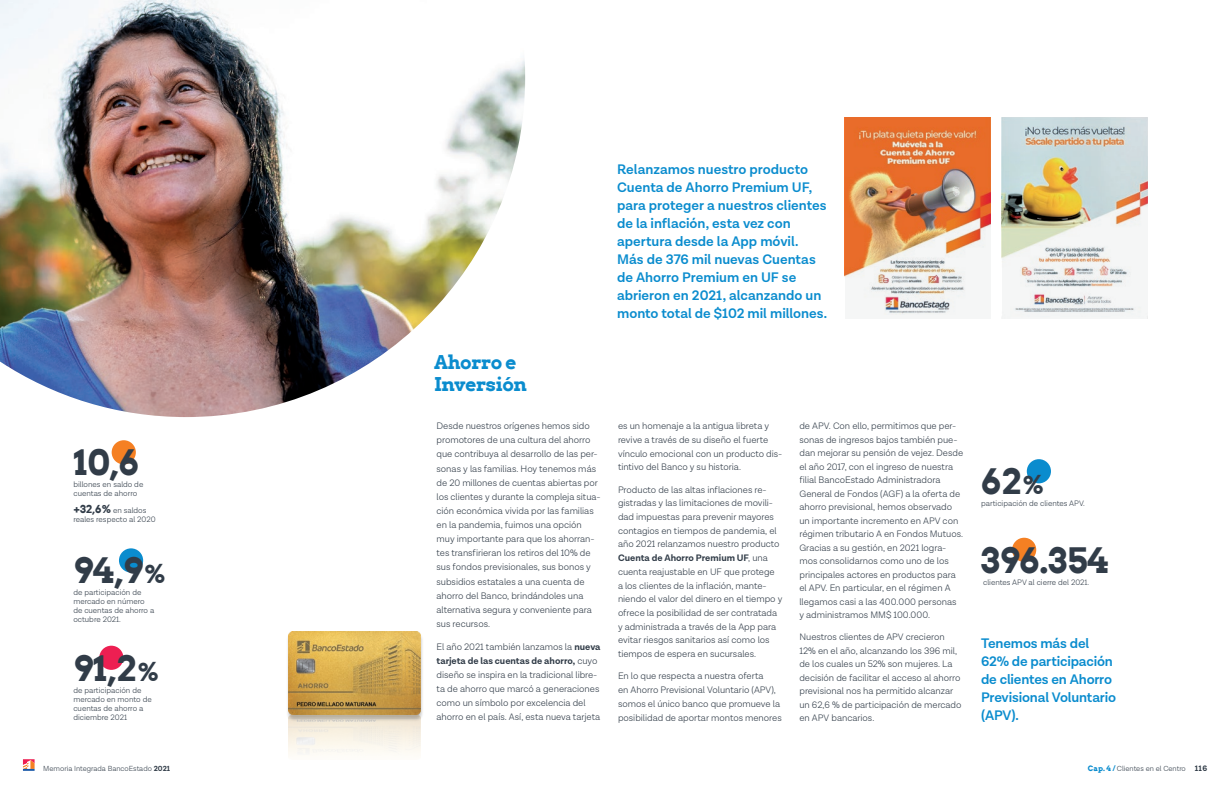
<style>
.page{position:relative;width:1219px;height:794px;background:#fff}
.page>*{position:absolute;margin:0;border:0;box-sizing:border-box;transform-origin:0 0}
.t1{font:700 35px "Arvo";color:#313c48}
.t2{font:700 19px/22px "Arvo";letter-spacing:-.025em;color:#0a8cce}
.t3{font:600 14px/18px "Lota Grotesque";color:#0a8cce}
.t4{font:300 9.5px/13.5px "Lota Grotesque";letter-spacing:-.005em;color:#313c48}
.t5{font:300 8px/9px "Lota Grotesque";color:#313c48}
.t6{font:300 7.5px "Lota Grotesque";color:#313c48}
.s1{font-family:"Arvo";font-weight:700;font-size:11px}
.s2{font-size:25px}
.s3{font-weight:700}
.s4{font-family:"Arvo";font-weight:700;color:#0a8cce}
.s5{font-weight:700;font-size:8px}
</style>
<div class="page">
<svg style="left:23px;top:759px;width:12px;height:12px"></svg>
<div style="left:1012px;top:538px;width:24px;height:24px;background:#f58023;border-radius:50%"></div>
<div style="left:1027px;top:459px;width:24px;height:24px;background:#0a8cce;border-radius:50%"></div>
<div style="left:119px;top:548px;width:24px;height:24px;background:#0a8cce;border-radius:50%"></div>
<div style="left:112px;top:440px;width:24px;height:24px;background:#f58023;border-radius:50%"></div>
<div style="left:99px;top:645px;width:24px;height:25px;background:#ed1f52;border-radius:50%"></div>
<img style="left:0;top:0;width:525px;height:417px">
<div style="left:286px;top:632px;width:138px;height:89px;background:#111211;opacity:.25"></div>
<img style="left:288px;top:631px;width:132px;height:123px">
<img style="left:845px;top:117px;width:145px;height:197px">
<img style="left:1002px;top:117px;width:145px;height:201px">
<h1 class="t1" style="left:73px;top:441px;width:67px">10,6</h1>
<p class="t5" style="left:73px;top:480px;width:71px">billones en saldo de cuentas de ahorro</p>
<p class="t5" style="left:73px;top:505px;width:84px"><span class="s1">+32,6%</span> en saldos reales respecto al 2020</p>
<h1 class="t1" style="left:73px;top:548px;width:93px">94,9<span class="s2">%</span></h1>
<p class="t5" style="left:73px;top:588px;width:82px">de participación de mercado en número de cuentas de ahorro a octubre 2021.</p>
<h1 class="t1" style="left:73px;top:646px;width:87px">91,2<span class="s2">%</span></h1>
<p class="t5" style="left:73px;top:685px;width:80px">de participación de mercado en monto de cuentas de ahorro a diciembre 2021</p>
<h2 class="t2" style="left:434px;top:351px;width:94px">Ahorro e<br>Inversión</h2>
<p class="t4" style="left:437px;top:419px;width:165px;line-height:14.1px">Desde nuestros orígenes hemos sido promotores de una cultura del ahorro que contribuya al desarrollo de las per&shy;sonas y las familias. Hoy tenemos más de 20 millones de cuentas abiertas por los clientes y durante la compleja situa&shy;ción económica vivida por las familias en la pandemia, fuimos una opción muy importante para que los ahorran&shy;tes transfirieran los retiros del 10% de sus fondos previsionales, sus bonos y subsidios estatales a una cuenta de ahorro del Banco, brindándoles una alternativa segura y conveniente para sus recursos.</p>
<p class="t4" style="left:437px;top:639px;width:165px;line-height:14.1px">El año 2021 también lanzamos la <span class="s3">nueva tarjeta de las cuentas de ahorro,</span> cuyo diseño se inspira en la tradicional libre&shy;ta de ahorro que marcó a generaciones como un símbolo por excelencia del ahorro en el país. Así, esta nueva tarjeta</p>
<p class="t3" style="left:617px;top:161px;width:212px">Relanzamos nuestro producto<br>Cuenta de Ahorro Premium UF, para proteger a nuestros clientes de la inflación, esta vez con apertura desde la App móvil.<br>Más de 376 mil nuevas Cuentas de Ahorro Premium en UF se abrieron en 2021, alcanzando un monto total de $102 mil millones.</p>
<p class="t4" style="left:618px;top:419px;width:166px">es un homenaje a la antigua libreta y revive a través de su diseño el fuerte vínculo emocional con un producto dis&shy;tintivo del Banco y su historia.</p>
<p class="t4" style="left:618px;top:482px;width:166px">Producto de las altas inflaciones re&shy;gistradas y las limitaciones de movili&shy;dad impuestas para prevenir mayores contagios en tiempos de pandemia, el año 2021 relanzamos nuestro producto <span class="s3">Cuenta de Ahorro Premium UF</span>, una cuenta reajustable en UF que protege<br>a los clientes de la inflación, mante&shy;niendo el valor del dinero en el tiempo y ofrece la posibilidad de ser contratada y administrada a través de la App para evitar riesgos sanitarios así como los tiempos de espera en sucursales.</p>
<p class="t4" style="left:618px;top:669px;width:165px">En lo que respecta a nuestra oferta<br>en Ahorro Previsional Voluntario (APV), somos el único banco que promueve la posibilidad de aportar montos menores</p>
<p class="t4" style="left:799px;top:419px;width:165px">de APV. Con ello, permitimos que per&shy;sonas de ingresos bajos también pue&shy;dan mejorar su pensión de vejez. Desde el año 2017, con el ingreso de nuestra filial BancoEstado Administradora General de Fondos (AGF) a la oferta de ahorro previsional, hemos observado un importante incremento en APV con régimen tributario A en Fondos Mutuos.<br>Gracias a su gestión, en 2021 logra&shy;mos consolidarnos como uno de los principales actores en productos para el APV. En particular, en el régimen A llegamos casi a las 400.000 personas y administramos MM$ 100.000.</p>
<p class="t4" style="left:799px;top:630px;width:164px">Nuestros clientes de APV crecieron 12% en el año, alcanzando los 396 mil, de los cuales un 52% son mujeres. La decisión de facilitar el acceso al ahorro previsional nos ha permitido alcanzar un 62,6 % de participación de mercado en APV bancarios.</p>
<h3 class="t3" style="left:981px;top:635px;width:136px">Tenemos más del<br>62% de participación de clientes en Ahorro<br>Previsional Voluntario (APV).</h3>
<h1 class="t1" style="left:981px;top:459px;width:64px">62<span class="s2">%</span></h1>
<p class="t5" style="left:981px;top:499px;width:105px">participación de clientes APV.</p>
<h1 class="t1" style="left:981px;top:539px;width:129px">396.354</h1>
<p class="t5" style="left:983px;top:578px;width:108px">clientes APV al cierre del 2021.</p>
<p class="t6" style="left:43px;top:765px;width:128px">Memoria Integrada BancoEstado <span class="s3">2021</span></p>
<p class="t6" style="left:1088px;top:765px;width:121px"><span class="s4">Cap. 4 /</span> Clientes en el Centro <span class="s5">116</span></p>
</div>
